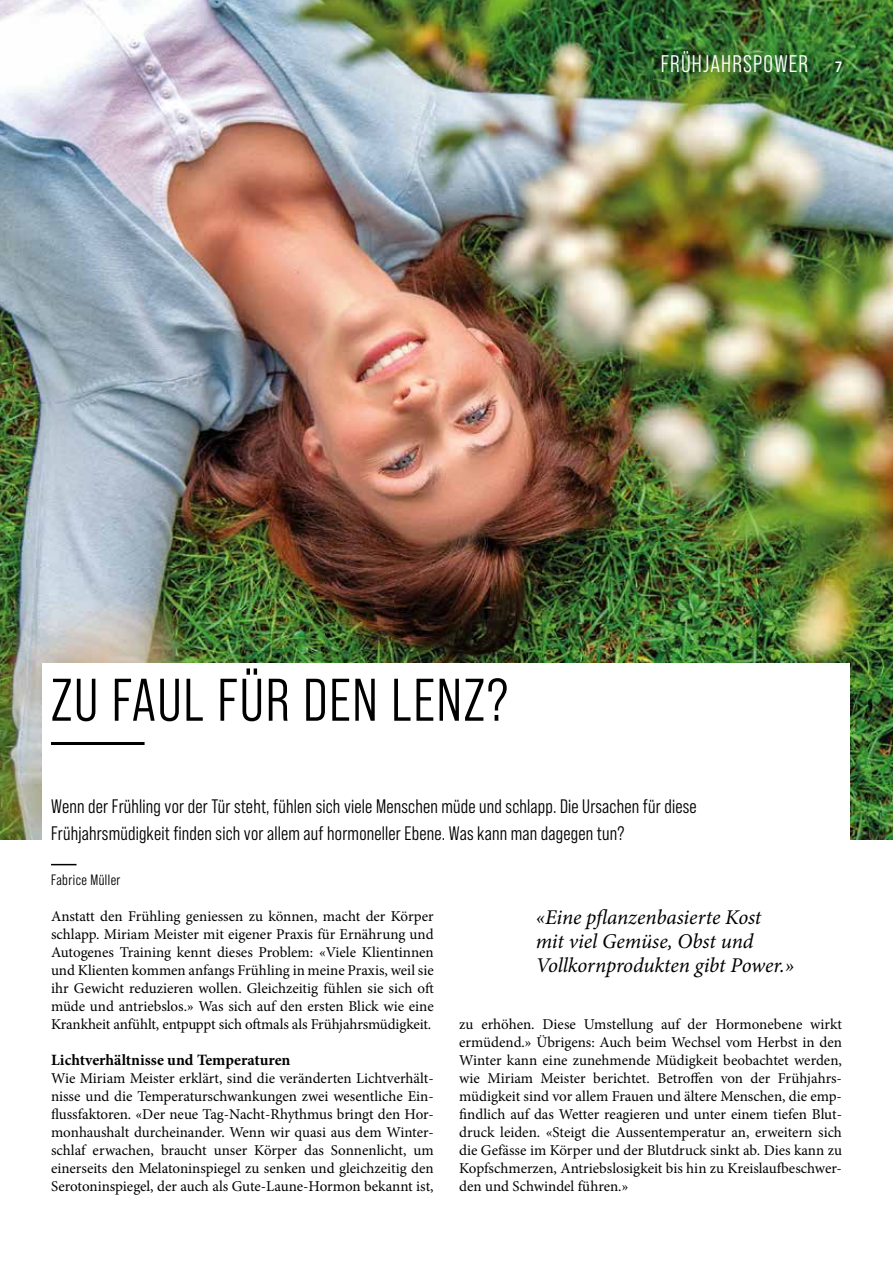
<style>
.page{position:relative;width:893px;height:1263px;background:#fff}
.page>*{position:absolute;margin:0;border:0;box-sizing:border-box;transform-origin:0 0}
.t1{font:60px "Bebas Neue Pro Middle";letter-spacing:.03em;color:#000}
.t2{font:24px "Bebas Neue Pro Middle";letter-spacing:.05em;color:#fff}
.t3{font:italic 21px/24px "Minion Pro";letter-spacing:-.005em;color:#000}
.t4{font:19.5px/27px "Bebas Neue Pro Middle";letter-spacing:.01em;color:#000}
.t5{font:700 15.75px "Minion Pro";color:#000}
.t6{font:15px/18px "Minion Pro";letter-spacing:-.005em;color:#000;text-align:justify}
.t7{font:15px "Bebas Neue Pro Middle";letter-spacing:.03em;color:#000}
.s1{font-family:"Bebas Neue Pro Exp Bd";font-size:15px}
</style>
<div class="page">
<img style="left:0;top:0;width:893px;height:839px">
<div style="left:43px;top:663px;width:807px;height:200px;background:#fff"></div>
<hr style="left:51px;top:742px;width:94px;height:3px;background:#000">
<svg style="left:51px;top:864px;width:26px;height:1px"></svg>
<h2 class="t2" style="left:661px;top:51px;width:183px">FRÜHJAHRSPOWER <span class="s1">7</span></h2>
<h1 class="t1" style="left:51px;top:666px;width:459px">ZU FAUL FÜR DEN LENZ?</h1>
<h3 class="t4" style="left:51px;top:793px;width:647px">Wenn der Frühling vor der Tür steht, fühlen sich viele Menschen müde und schlapp. Die Ursachen für diese<br>Frühjahrsmüdigkeit finden sich vor allem auf hormoneller Ebene. Was kann man dagegen tun?</h3>
<p class="t7" style="left:51px;top:871px;width:71px">Fabrice Müller</p>
<p class="t6" style="left:51px;top:907px;width:384px">Anstatt den Frühling geniessen zu können, macht der Körper schlapp. Miriam Meister mit eigener Praxis für Ernährung und Autogenes Training kennt dieses Problem: «Viele Klientinnen und Klienten kommen anfangs Frühling in meine Praxis, weil sie ihr Gewicht reduzieren wollen. Gleichzeitig fühlen sie sich oft müde und antriebslos.» Was sich auf den ersten Blick wie eine Krankheit anfühlt, entpuppt sich oftmals als Frühjahrsmüdigkeit.</p>
<p class="t5" style="left:51px;top:1048px;width:241px">Lichtverhältnisse und Temperaturen</p>
<p class="t6" style="left:51px;top:1069px;width:384px">Wie Miriam Meister erklärt, sind die veränderten Lichtverhält&shy;nisse und die Temperaturschwankungen zwei wesentliche Ein&shy;flussfaktoren. «Der neue Tag-Nacht-Rhythmus bringt den Hor&shy;monhaushalt durcheinander. Wenn wir quasi aus dem Winter&shy;schlaf erwachen, braucht unser Körper das Sonnenlicht, um einerseits den Melatoninspiegel zu senken und gleichzeitig den Serotoninspiegel, der auch als Gute-Laune-Hormon bekannt ist,</p>
<h3 class="t3" style="left:536px;top:905px;width:260px">«Eine pflanzenbasierte Kost mit viel Gemüse, Obst und<br>Vollkornprodukten gibt Power.»</h3>
<p class="t6" style="left:459px;top:1015px;width:384px">zu erhöhen. Diese Umstellung auf der Hormonebene wirkt ermüdend.» Übrigens: Auch beim Wechsel vom Herbst in den Winter kann eine zunehmende Müdigkeit beobachtet werden, wie Miriam Meister berichtet. Betroffen von der Frühjahrs&shy;müdigkeit sind vor allem Frauen und ältere Menschen, die emp&shy;findlich auf das Wetter reagieren und unter einem tiefen Blut&shy;druck leiden. «Steigt die Aussentemperatur an, erweitern sich die Gefässe im Körper und der Blutdruck sinkt ab. Dies kann zu Kopfschmerzen, Antriebslosigkeit bis hin zu Kreislaufbeschwer&shy;den und Schwindel führen.»</p>
</div>
